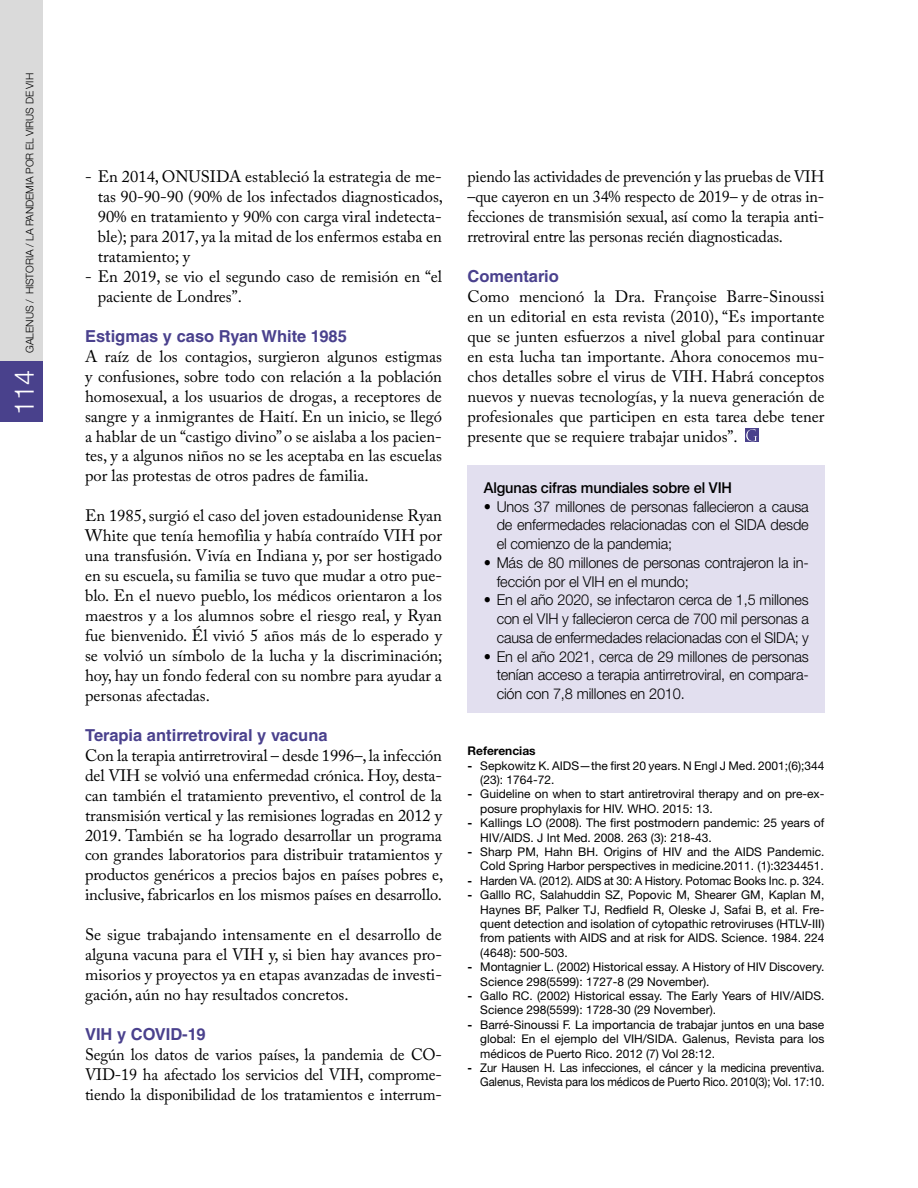
<style>
.page{position:relative;width:918px;height:1188px;background:#fff}
.page>*{position:absolute;margin:0;border:0;box-sizing:border-box;transform-origin:0 0}
.t1{font:300 27px "Helvetica Neue";color:#fff}
.t2{font:16.5px/20px "Adobe Caslon Pro";color:#000;text-align:justify}
.t3{font:700 16.5px "Helvetica LT Std";color:#4a418d}
.t4{font:300 15px/18.8px "Helvetica Neue";letter-spacing:-.01em;color:#000;text-align:justify}
.t5{font:300 15px/18.8px "Helvetica Neue";letter-spacing:-.01em;color:#000;text-align:justify;scale:.96 1}
.t6{font:500 15px "Helvetica Neue";letter-spacing:-.01em;color:#000}
.t7{font:12px/14.4px "Helvetica Neue LT Std";color:#000}
.t8{font:12px/14.4px "Helvetica Neue LT Std";color:#000;text-align:right;scale:.94 1}
.t9{font:12px "Helvetica Neue LT Std";color:#000;scale:.96 1}
.t10{font:700 12px "Helvetica Neue LT Std";color:#000}
.t11{font:300 10.5px "Helvetica Neue";letter-spacing:-.01em;color:#000}
.s1{font-weight:700}
</style>
<div class="page">
<div style="left:745px;top:428px;width:14px;height:14px;background:#49418c"></div>
<svg style="left:746px;top:429px;width:11px;height:12px"></svg>
<div style="left:468px;top:466px;width:357px;height:247px;background:#e2dfef"></div>
<div style="left:0;top:0;width:43px;height:412px;background:#dadada"></div>
<div style="left:0;top:361px;width:43px;height:61px;background:#49418c"></div>
<p class="t11" style="left:23px;top:353px;width:281px;rotate:-90deg">GALENUS / HISTORIA / LA PANDEMIA POR EL VIRUS DE VIH</p>
<h1 class="t1" style="left:8px;top:415px;width:47px;rotate:-90deg">114</h1>
<p class="t2" style="left:98px;top:167px;width:347px;text-indent:-13px">- En 2014, ONUSIDA estableció la estrategia de me&shy;tas 90-90-90 (90% de los infectados diagnosticados, 90% en tratamiento y 90% con carga viral indetecta&shy;ble); para 2017, ya la mitad de los enfermos estaba en tratamiento; y</p>
<p class="t2" style="left:98px;top:266px;width:346px;text-indent:-13px">- En 2019, se vio el segundo caso de remisión en “el paciente de Londres”.</p>
<p class="t3" style="left:85px;top:326px;width:263px">Estigmas y caso Ryan White 1985</p>
<p class="t2" style="left:85px;top:346px;width:359px">A raíz de los contagios, surgieron algunos estigmas y confusiones, sobre todo con relación a la población homosexual, a los usuarios de drogas, a receptores de sangre y a inmigrantes de Haití. En un inicio, se llegó a hablar de un “castigo divino” o se aislaba a los pacien&shy;tes, y a algunos niños no se les aceptaba en las escuelas por las protestas de otros padres de familia.</p>
<p class="t2" style="left:85px;top:506px;width:359px">En 1985, surgió el caso del joven estadounidense Ryan White que tenía hemofilia y había contraído VIH por una transfusión. Vivía en Indiana y, por ser hostigado en su escuela, su familia se tuvo que mudar a otro pue&shy;blo. En el nuevo pueblo, los médicos orientaron a los maestros y a los alumnos sobre el riesgo real, y Ryan fue bienvenido. Él vivió 5 años más de lo esperado y se volvió un símbolo de la lucha y la discriminación; hoy, hay un fondo federal con su nombre para ayudar a personas afectadas.</p>
<p class="t3" style="left:85px;top:725px;width:244px">Terapia antirretroviral y vacuna</p>
<p class="t2" style="left:85px;top:745px;width:360px">Con la terapia antirretroviral – desde 1996–, la infección del VIH se volvió una enfermedad crónica. Hoy, desta&shy;can también el tratamiento preventivo, el control de la transmisión vertical y las remisiones logradas en 2012 y 2019. También se ha logrado desarrollar un programa con grandes laboratorios para distribuir tratamientos y productos genéricos a precios bajos en países pobres e, inclusive, fabricarlos en los mismos países en desarrollo.</p>
<p class="t2" style="left:85px;top:925px;width:358px">Se sigue trabajando intensamente en el desarrollo de alguna vacuna para el VIH y, si bien hay avances pro&shy;misorios y proyectos ya en etapas avanzadas de investi&shy;gación, aún no hay resultados concretos.</p>
<p class="t3" style="left:85px;top:1024px;width:122px">VIH y COVID-19</p>
<p class="t2" style="left:85px;top:1044px;width:358px">Según los datos de varios países, la pandemia de CO-VID-19 ha afectado los servicios del VIH, comprome&shy;tiendo la disponibilidad de los tratamientos e interrum-</p>
<p class="t2" style="left:468px;top:167px;width:358px">piendo las actividades de prevención y las pruebas de VIH –que cayeron en un 34% respecto de 2019– y de otras in&shy;fecciones de transmisión sexual, así como la terapia anti&shy;rretroviral entre las personas recién diagnosticadas.</p>
<p class="t3" style="left:468px;top:266px;width:93px">Comentario</p>
<p class="t2" style="left:468px;top:286px;width:358px">Como mencionó la Dra. Françoise Barre-Sinoussi en un editorial en esta revista (2010), “Es importante que se junten esfuerzos a nivel global para continuar en esta lucha tan importante. Ahora conocemos mu&shy;chos detalles sobre el virus de VIH. Habrá conceptos nuevos y nuevas tecnologías, y la nueva generación de profesionales que participen en esta tarea debe tener presente que se requiere trabajar unidos”.</p>
<p class="t6" style="left:484px;top:479px;width:250px">Algunas cifras mundiales sobre el VIH</p>
<p class="t4" style="left:497px;top:497px;width:314px;text-indent:-13px">• Unos 37 millones de personas fallecieron a causa de enfermedades relacionadas con el SIDA desde el comienzo de la pandemia;</p>
<p class="t4" style="left:497px;top:553px;width:314px;text-indent:-13px">• Más de 80 millones de personas contrajeron la in&shy;fección por el VIH en el mundo;</p>
<p class="t5" style="left:497px;top:590px;width:327px;text-indent:-13px">• En el año 2020, se infectaron cerca de 1,5 millones con el VIH y fallecieron cerca de 700 mil personas a causa de enfermedades relacionadas con el SIDA; y</p>
<p class="t4" style="left:497px;top:647px;width:314px;text-indent:-13px">• En el año 2021, cerca de 29 millones de personas tenían acceso a terapia antirretroviral, en compara&shy;ción con 7,8 millones en 2010.</p>
<p class="t10" style="left:468px;top:744px;width:70px">Referencias</p>
<p class="t7" style="left:480px;top:758px;width:346px;text-indent:-13px"><span class="s1">-</span> Sepkowitz K. AIDS—the first 20 years. N Engl J Med. 2001;(6);344 (23): 1764-72.</p>
<p class="t7" style="left:480px;top:787px;width:346px;text-indent:-13px"><span class="s1">-</span> Guideline on when to start antiretroviral therapy and on pre-ex&shy;posure prophylaxis for HIV. WHO. 2015: 13.</p>
<p class="t7" style="left:480px;top:816px;width:346px;text-indent:-13px"><span class="s1">-</span> Kallings LO (2008). The first postmodern pandemic: 25 years of<br>HIV/AIDS. J Int Med. 2008. 263 (3): 218-43.</p>
<p class="t7" style="left:468px;top:844px;width:358px;text-align:right"><span class="s1">-</span> Sharp PM, Hahn BH. Origins of HIV and the AIDS Pandemic.<br>Cold Spring Harbor perspectives in medicine.2011. (1):3234451.</p>
<p class="t9" style="left:468px;top:873px;width:373px"><span class="s1">-</span> Harden VA. (2012). AIDS at 30: A History. Potomac Books Inc. p. 324.</p>
<p class="t7" style="left:480px;top:888px;width:346px;text-align:justify;text-indent:-13px"><span class="s1">-</span> Galllo RC, Salahuddin SZ, Popovic M, Shearer GM, Kaplan M, Haynes BF, Palker TJ, Redfield R, Oleske J, Safai B, et al. Fre&shy;quent detection and isolation of cytopathic retroviruses (HTLV-III) from patients with AIDS and at risk for AIDS. Science. 1984. 224 (4648): 500-503.</p>
<p class="t7" style="left:480px;top:960px;width:346px;text-indent:-13px"><span class="s1">-</span> Montagnier L. (2002) Historical essay. A History of HIV Discovery.<br>Science 298(5599): 1727-8 (29 November).</p>
<p class="t7" style="left:480px;top:988px;width:346px;text-indent:-13px"><span class="s1">-</span> Gallo RC. (2002) Historical essay. The Early Years of HIV/AIDS.<br>Science 298(5599): 1728-30 (29 November).</p>
<p class="t7" style="left:480px;top:1017px;width:346px;text-align:justify;text-indent:-13px"><span class="s1">-</span> Barré-Sinoussi F. La importancia de trabajar juntos en una base global: En el ejemplo del VIH/SIDA. Galenus, Revista para los médicos de Puerto Rico. 2012 (7) Vol 28:12.</p>
<p class="t8" style="left:468px;top:1060px;width:381px"><span class="s1">-</span> Zur Hausen H. Las infecciones, el cáncer y la medicina preventiva.<br>Galenus, Revista para los médicos de Puerto Rico. 2010(3); Vol. 17:10.</p>
</div>
